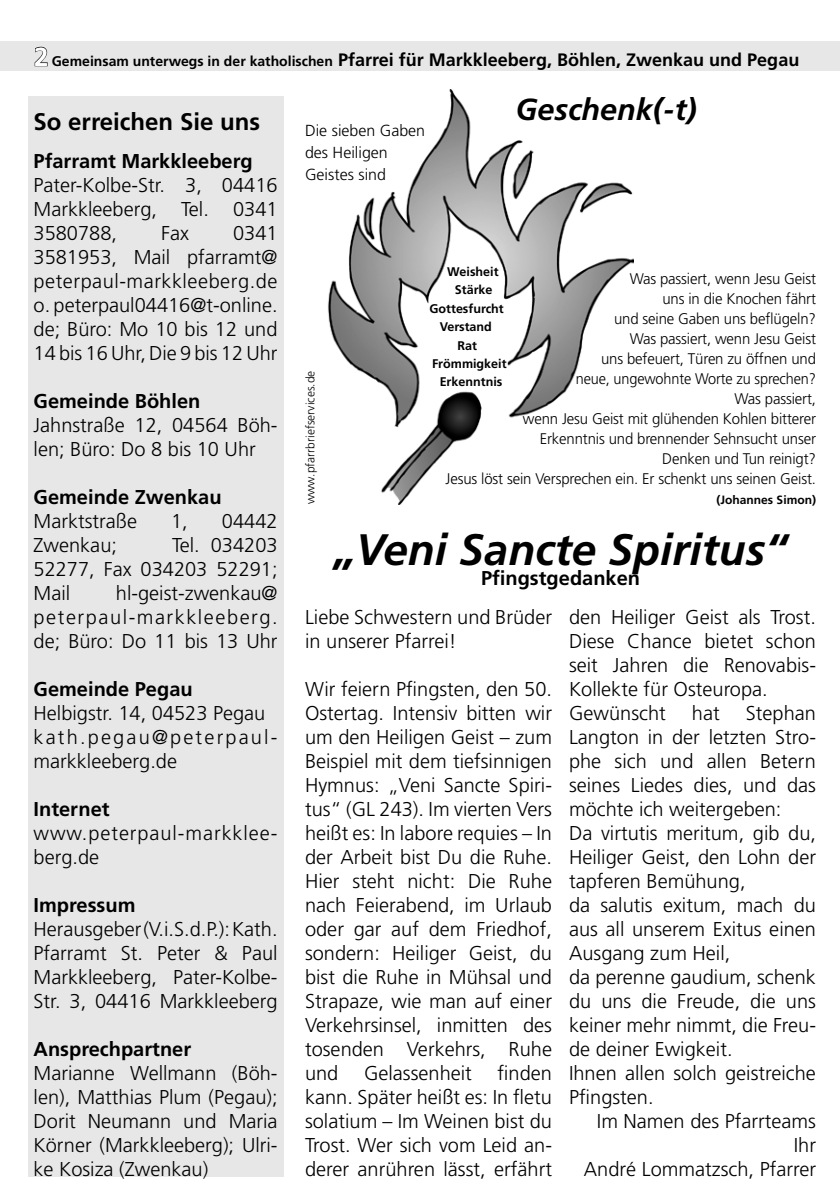
<style>
.page{position:relative;width:840px;height:1191px;background:#fff}
.page>*{position:absolute;margin:0;border:0;box-sizing:border-box;transform-origin:0 0}
.t1{font:italic 700 44px "Frutiger";color:#000}
.t2{font:italic 700 30.4px "Frutiger";color:#000}
.t3{font:700 24px "Frutiger";color:#000}
.t4{font:300 20px/24px "Frutiger";color:#000;text-align:justify}
.t5{font:700 20px "Frutiger";color:#000}
.t6{font:300 20px/24px "Frutiger";letter-spacing:.045em;color:#000}
.t7{font:700 18px "Frutiger";color:#000}
.t8{font:300 16px/22px "Frutiger";color:#000}
.t9{font:300 15.4px/20px "Frutiger";letter-spacing:-.01em;color:#000;text-align:right}
.t10{font:700 12.6px "Frutiger";color:#000}
.t11{font:300 12px "Frutiger";color:#000}
.t12{font:700 12px "Frutiger";color:#000}
.s1{font-size:26px;color:#fff}
.s2{font-size:14px}
</style>
<div class="page">
<div style="left:0;top:41px;width:839px;height:29px;background:#e7e7e8"></div>
<svg style="left:34px;top:46px;width:14px;height:21px"></svg>
<div style="left:28px;top:96px;width:255px;height:1080px;background:#e7e7e8"></div>
<img style="left:328px;top:89px;width:305px;height:415px">
<p class="t7" style="left:34px;top:49px;width:766px"><span class="s1">2</span> <span class="s2">Gemeinsam unterwegs in der katholischen</span> Pfarrei für Markkleeberg, Böhlen, Zwenkau und Pegau</p>
<p class="t3" style="left:34px;top:108px;width:228px">So erreichen Sie uns</p>
<p class="t5" style="left:34px;top:149px;width:220px">Pfarramt Markkleeberg</p>
<p class="t4" style="left:34px;top:173px;width:245px">Pater-Kolbe-Str. 3, 04416<br>Markkleeberg, Tel. 0341<br>3580788,</p>
<p class="t4" style="left:34px;top:221px;width:245px;text-indent:199px">0341<br>3581953, Mail pfarramt@ peterpaul-markkleeberg.de o. peterpaul04416@t-online. de; Büro: Mo 10 bis 12 und 14 bis 16 Uhr, Die 9 bis 12 Uhr</p>
<p class="t5" style="left:34px;top:389px;width:168px">Gemeinde Böhlen</p>
<p class="t4" style="left:34px;top:413px;width:245px">Jahnstraße 12, 04564 Böh&shy;len; Büro: Do 8 bis 10 Uhr</p>
<p class="t5" style="left:34px;top:485px;width:189px">Gemeinde Zwenkau</p>
<p class="t4" style="left:34px;top:509px;width:105px">Marktstraße</p>
<p class="t4" style="left:171px;top:509px;width:18px">1,</p>
<p class="t4" style="left:222px;top:509px;width:57px">04442</p>
<p class="t4" style="left:34px;top:533px;width:85px">Zwenkau;</p>
<p class="t4" style="left:161px;top:221px;width:29px">Fax</p>
<p class="t4" style="left:34px;top:533px;width:245px;text-indent:138px">Tel. 034203<br>52277, Fax 034203 52291; Mail</p>
<p class="t4" style="left:34px;top:581px;width:245px;text-indent:82px">hl-geist-zwenkau@ peterpaul-markkleeberg. de; Büro: Do 11 bis 13 Uhr</p>
<p class="t5" style="left:34px;top:677px;width:160px">Gemeinde Pegau</p>
<p class="t4" style="left:34px;top:701px;width:245px;text-align:left">Helbigstr. 14, 04523 Pegau kath.pegau@peterpaul&shy;markkleeberg.de</p>
<p class="t5" style="left:34px;top:797px;width:77px">Internet</p>
<p class="t6" style="left:34px;top:821px;width:245px">www.peterpaul-markklee&shy;berg.de</p>
<p class="t5" style="left:34px;top:893px;width:103px">Impressum</p>
<p class="t4" style="left:34px;top:917px;width:245px">Herausgeber (V.i.S.d.P.): Kath.<br>Pfarramt St. Peter &amp; Paul Markkleeberg, Pater-Kolbe-Str. 3, 04416 Markkleeberg</p>
<p class="t5" style="left:34px;top:1037px;width:159px">Ansprechpartner</p>
<p class="t4" style="left:34px;top:1061px;width:245px">Marianne Wellmann (Böh&shy;len), Matthias Plum (Pegau); Dorit Neumann und Maria Körner (Markkleeberg); Ulri&shy;ke Kosiza (Zwenkau)</p>
<p class="t8" style="left:305px;top:119px;width:122px">Die sieben Gaben des Heiligen<br>Geistes sind</p>
<h2 class="t2" style="left:515px;top:92px;width:182px">Geschenk(-t)</h2>
<p class="t11" style="left:303px;top:504px;width:135px;rotate:-90deg">www.pfarrbriefservices.de</p>
<p class="t10" style="left:447px;top:264px;width:53px">Weisheit</p>
<p class="t10" style="left:454px;top:283px;width:39px">Stärke</p>
<p class="t10" style="left:429px;top:301px;width:76px">Gottesfurcht</p>
<p class="t10" style="left:439px;top:319px;width:54px">Verstand</p>
<p class="t10" style="left:457px;top:338px;width:21px">Rat</p>
<p class="t10" style="left:432px;top:356px;width:76px">Frömmigkeit</p>
<p class="t10" style="left:439px;top:374px;width:64px">Erkenntnis</p>
<p class="t9" style="left:445px;top:269px;width:372px">Was passiert, wenn Jesu Geist<br>uns in die Knochen fährt<br>und seine Gaben uns beflügeln?<br>Was passiert, wenn Jesu Geist<br>uns befeuert, Türen zu öffnen und<br>neue, ungewohnte Worte zu sprechen?<br>Was passiert,<br>wenn Jesu Geist mit glühenden Kohlen bitterer<br>Erkenntnis und brennender Sehnsucht unser<br>Denken und Tun reinigt?<br>Jesus löst sein Versprechen ein. Er schenkt uns seinen Geist.</p>
<p class="t12" style="left:716px;top:493px;width:101px">(Johannes Simon)</p>
<h1 class="t1" style="left:333px;top:524px;width:455px">„Veni Sancte Spiritus“</h1>
<p class="t5" style="left:480px;top:566px;width:160px">Pfingstgedanken</p>
<p class="t4" style="left:305px;top:605px;width:248px">Liebe Schwestern und Brüder in unserer Pfarrei!</p>
<p class="t4" style="left:305px;top:677px;width:248px">Wir feiern Pfingsten, den 50.<br>Ostertag. Intensiv bitten wir um den Heiligen Geist – zum Beispiel mit dem tiefsinnigen Hymnus: „Veni Sancte Spiri&shy;tus“ (GL 243). Im vierten Vers heißt es: In labore requies – In der Arbeit bist Du die Ruhe.<br>Hier steht nicht: Die Ruhe nach Feierabend, im Urlaub oder gar auf dem Friedhof, sondern: Heiliger Geist, du bist die Ruhe in Mühsal und Strapaze, wie man auf einer Verkehrsinsel, inmitten des tosenden Verkehrs, Ruhe und</p>
<p class="t4" style="left:305px;top:1061px;width:248px;text-indent:192px">finden kann. Später heißt es: In fletu solatium – Im Weinen bist du Trost. Wer sich vom Leid an&shy;derer anrühren lässt, erfährt</p>
<p class="t4" style="left:364px;top:1061px;width:109px">Gelassenheit</p>
<p class="t4" style="left:568px;top:605px;width:248px;text-align:left">den Heiliger Geist als Trost.<br>Diese Chance bietet schon seit Jahren die Renovabis-<br>Kollekte für Osteuropa.<br>Gewünscht</p>
<p class="t4" style="left:568px;top:701px;width:248px;text-align:left;text-indent:177px">Stephan<br>Langton in der letzten Stro&shy;phe sich und allen Betern seines Liedes dies, und das möchte ich weitergeben:<br>Da virtutis meritum, gib du,<br>Heiliger Geist, den Lohn der tapferen Bemühung,<br>da salutis exitum, mach du aus all unserem Exitus einen<br>Ausgang zum Heil,<br>da perenne gaudium, schenk du uns die Freude, die uns keiner mehr nimmt, die Freu&shy;de deiner Ewigkeit.<br>Ihnen allen solch geistreiche<br>Pfingsten.</p>
<p class="t4" style="left:583px;top:1109px;width:233px;text-align:right">Im Namen des Pfarrteams<br>Ihr<br>André Lommatzsch, Pfarrer</p>
<p class="t4" style="left:691px;top:701px;width:29px">hat</p>
</div>
